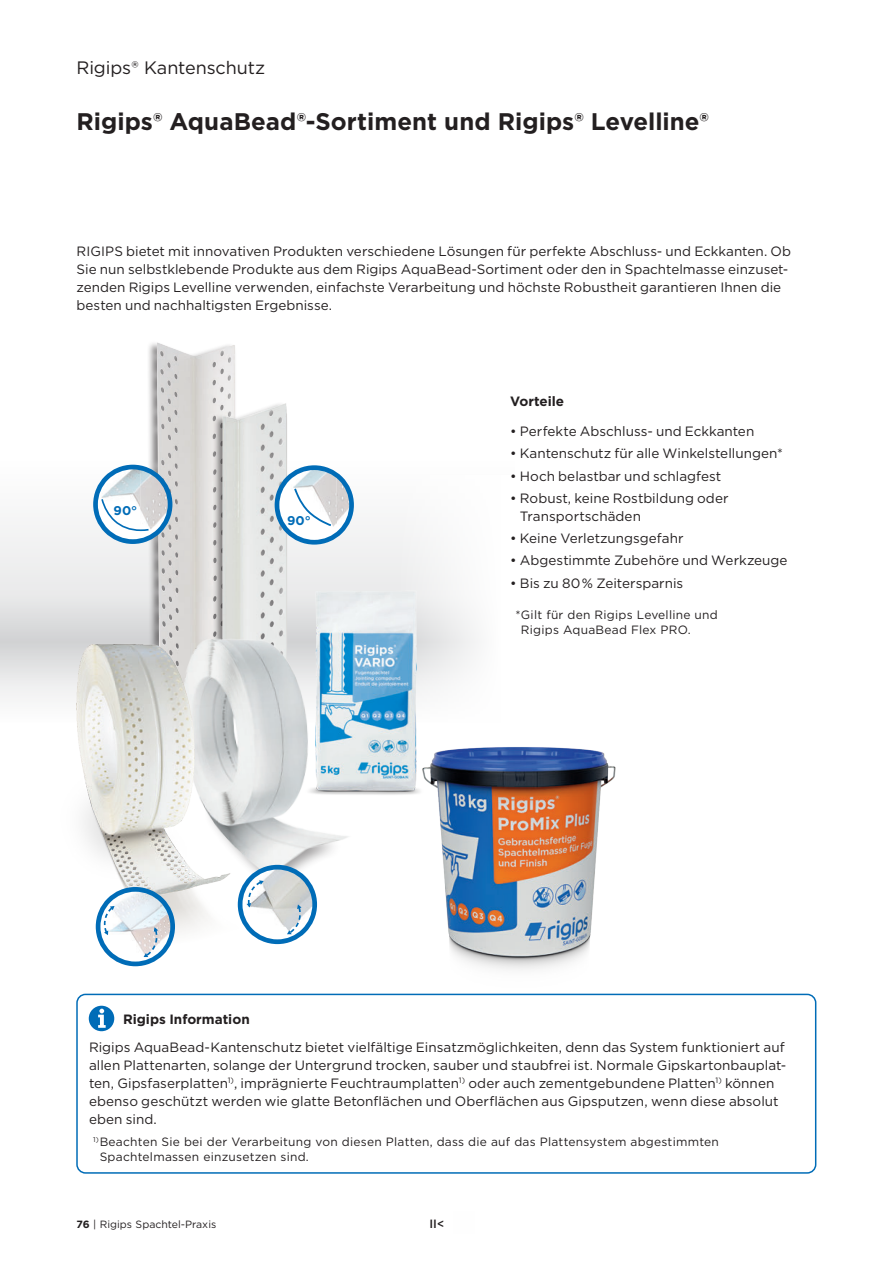
<style>
.page{position:relative;width:893px;height:1263px;background:#fff}
.page>*{position:absolute;margin:0;border:0;box-sizing:border-box;transform-origin:0 0}
.t1{font:700 24px "Gotham";color:#231f20}
.t2{font:18px "Gotham";letter-spacing:-.005em;color:#231f20}
.t3{font:13.5px/18px "Gotham";color:#231f20}
.t4{font:700 13.5px "Gotham";color:#231f20}
.t5{font:700 12.6px "Gotham";color:#006cb7}
.t6{font:12px/15px "Gotham";letter-spacing:.02em;color:#231f20}
.t7{font:500 12px "Gotham";color:#231f20}
.t8{font:10.5px "Gotham";color:#231f20}
.s1{font-weight:700}
</style>
<div class="page">
<svg style="left:0;top:464px;width:395px;height:159px;fill:#f0f1f1"></svg>
<div style="left:146px;top:340px;width:92px;height:374px;background:#231f20;opacity:.55"></div>
<img style="left:157px;top:342px;width:80px;height:274px">
<img style="left:194px;top:350px;width:103px;height:266px">
<img style="left:294px;top:580px;width:144px;height:215px">
<img style="left:153px;top:616px;width:206px;height:238px">
<img style="left:0;top:623px;width:246px;height:344px">
<svg style="left:96px;top:887px;width:79px;height:79px"></svg>
<svg style="left:200px;top:795px;width:128px;height:149px"></svg>
<svg style="left:275px;top:465px;width:79px;height:80px"></svg>
<svg style="left:93px;top:465px;width:79px;height:79px"></svg>
<img style="left:389px;top:693px;width:241px;height:301px">
<div style="left:76px;top:994px;width:740px;height:180px;border:2px solid #006cb7;border-radius:9px"></div>
<div style="left:89px;top:1006px;width:25px;height:25px;background:#006cb7;border-radius:50%"></div>
<svg style="left:98px;top:1009px;width:8px;height:19px"></svg>
<h2 class="t2" style="left:77px;top:56px;width:190px">Rigips® Kantenschutz</h2>
<h1 class="t1" style="left:77px;top:105px;width:634px">Rigips® AquaBead®-Sortiment und Rigips® Levelline®</h1>
<p class="t3" style="left:77px;top:241px;width:716px">RIGIPS bietet mit innovativen Produkten verschiedene Lösungen für perfekte Abschluss- und Eckkanten. Ob Sie nun selbstklebende Produkte aus dem Rigips AquaBead-Sortiment oder den in Spachtelmasse einzuset&shy;zenden Rigips Levelline verwenden, einfachste Verarbeitung und höchste Robustheit garantieren Ihnen die besten und nachhaltigsten Ergebnisse.</p>
<p class="t5" style="left:114px;top:502px;width:25px">90°</p>
<p class="t5" style="left:287px;top:512px;width:25px">90°</p>
<p class="t4" style="left:510px;top:392px;width:55px">Vorteile</p>
<p class="t3" style="left:510px;top:422px;width:246px">• Perfekte Abschluss- und Eckkanten</p>
<p class="t3" style="left:510px;top:444px;width:274px">• Kantenschutz für alle Winkelstellungen*</p>
<p class="t3" style="left:510px;top:466px;width:212px">• Hoch belastbar und schlagfest</p>
<p class="t3" style="left:520px;top:489px;width:210px;text-indent:-10px">• Robust, keine Rostbildung oder<br>Transportschäden</p>
<p class="t3" style="left:510px;top:529px;width:175px">• Keine Verletzungsgefahr</p>
<p class="t3" style="left:510px;top:551px;width:279px">• Abgestimmte Zubehöre und Werkzeuge</p>
<p class="t3" style="left:510px;top:573px;width:174px">• Bis zu 80 % Zeitersparnis</p>
<p class="t6" style="left:521px;top:607px;width:198px;text-indent:-5px">*Gilt für den Rigips Levelline und<br>Rigips AquaBead Flex PRO.</p>
<p class="t4" style="left:123px;top:1010px;width:128px">Rigips Information</p>
<p class="t3" style="left:89px;top:1037px;width:699px">Rigips AquaBead-Kantenschutz bietet vielfältige Einsatzmöglichkeiten, denn das System funktioniert auf allen Plattenarten, solange der Untergrund trocken, sauber und staubfrei ist. Normale Gipskartonbauplat&shy;ten, Gipsfaserplatten<sup>1)</sup>, imprägnierte Feuchtraumplatten<sup>1)</sup> oder auch zementgebundene Platten<sup>1)</sup> können ebenso geschützt werden wie glatte Betonflächen und Oberflächen aus Gipsputzen, wenn diese absolut eben sind.</p>
<p class="t6" style="left:100px;top:1134px;width:621px;text-indent:-7px"><sup>1)</sup>Beachten Sie bei der Verarbeitung von diesen Platten, dass die auf das Plattensystem abgestimmten<br>Spachtelmassen einzusetzen sind.</p>
<p class="t8" style="left:77px;top:1217px;width:141px"><span class="s1">76</span> | Rigips Spachtel-Praxis</p>
<p class="t7" style="left:429px;top:1216px;width:39px">II&lt; I&lt;</p>
</div>
